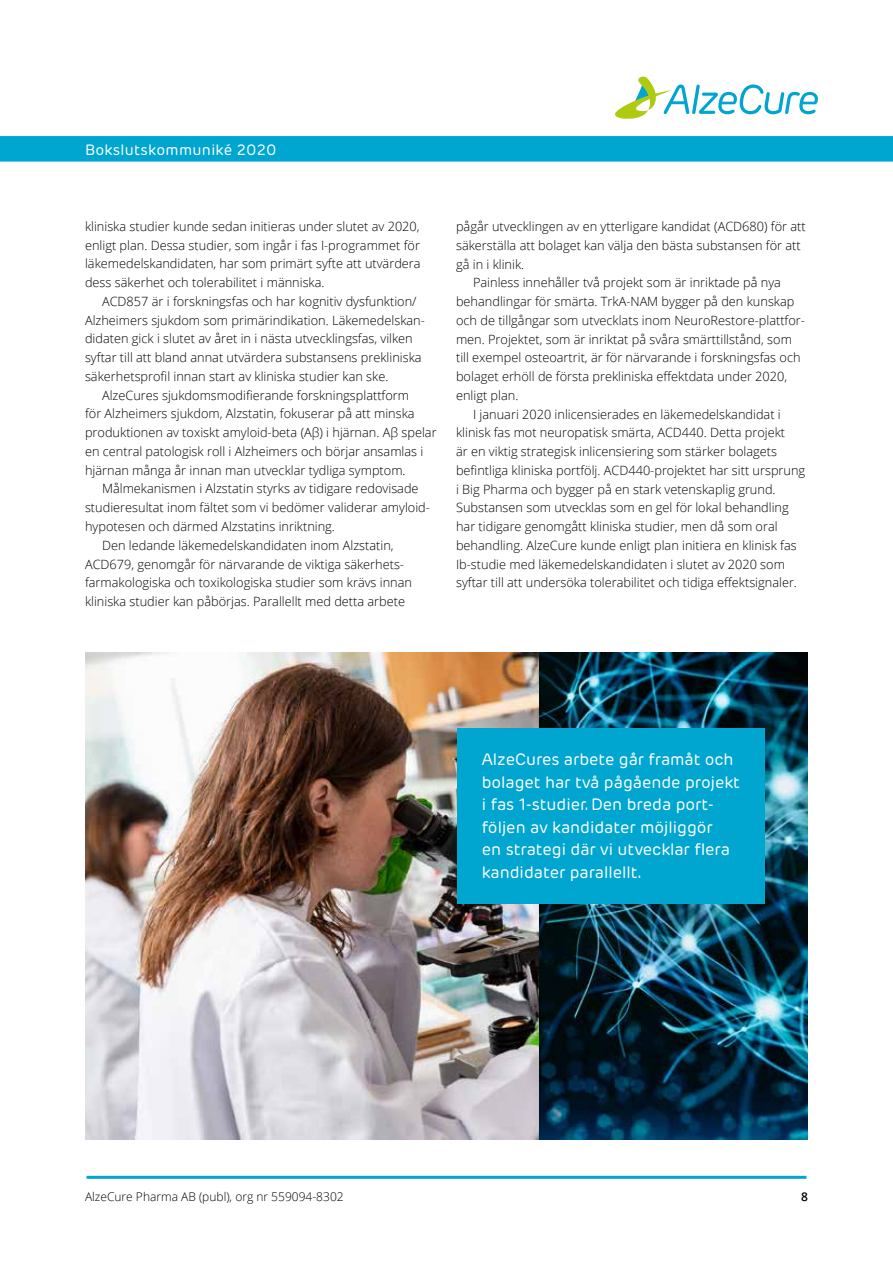
<style>
.page{position:relative;width:893px;height:1263px;background:#fff}
.page>*{position:absolute;margin:0;border:0;box-sizing:border-box;transform-origin:0 0}
.t1{font:16.5px/22.5px "Rubrik New";letter-spacing:-.005em;color:#fff}
.t2{font:15px "Rubrik New";letter-spacing:.02em;color:#fff}
.t3{font:300 12.75px/18.8px "Open Sans";color:#000}
.t4{font:300 12px "Open Sans";color:#000}
.t5{font:600 12px "Open Sans";color:#000}
</style>
<div class="page">
<svg style="left:615px;top:77px;width:203px;height:41px"></svg>
<svg style="left:0;top:136px;width:893px;height:26px;background:#04a7d0"></svg>
<hr style="left:87px;top:1176px;width:719px;height:3px;background:#00a6d0">
<img style="left:85px;top:652px;width:454px;height:487px">
<img style="left:539px;top:652px;width:269px;height:487px">
<div style="left:457px;top:729px;width:307px;height:175px;background:#00a6d0"></div>
<p class="t2" style="left:85px;top:140px;width:193px">Bokslutskommuniké 2020</p>
<p class="t3" style="left:85px;top:217px;width:337px;text-align:justify">kliniska studier kunde sedan initieras under slutet av 2020, enligt plan. Dessa studier, som ingår i fas I-programmet för läkemedelskandidaten, har som primärt syfte att utvärdera dess säkerhet och tolerabilitet i människa.</p>
<p class="t3" style="left:85px;top:292px;width:341px;text-indent:17px">ACD857 är i forskningsfas och har kognitiv dysfunktion/ Alzheimers sjukdom som primärindikation. Läkemedelskan&shy;didaten gick i slutet av året in i nästa utvecklingsfas, vilken syftar till att bland annat utvärdera substansens prekliniska säkerhetsprofil innan start av kliniska studier kan ske.</p>
<p class="t3" style="left:85px;top:385px;width:353px;text-indent:17px">AlzeCures sjukdomsmodifierande forskningsplattform<br>för Alzheimers sjukdom, Alzstatin, fokuserar på att minska produktionen av toxiskt amyloid-beta (Aβ) i hjärnan. Aβ spelar en central patologisk roll i Alzheimers och börjar ansamlas i hjärnan många år innan man utvecklar tydliga symptom.</p>
<p class="t3" style="left:102px;top:479px;width:318px">Målmekanismen i Alzstatin styrks av tidigare redovisade</p>
<p class="t3" style="left:85px;top:498px;width:346px">studieresultat inom fältet som vi bedömer validerar amyloid-</p>
<p class="t3" style="left:85px;top:517px;width:251px">hypotesen och därmed Alzstatins inriktning.</p>
<p class="t3" style="left:102px;top:535px;width:293px">Den ledande läkemedelskandidaten inom Alzstatin,</p>
<p class="t3" style="left:85px;top:554px;width:320px">ACD679, genomgår för närvarande de viktiga säkerhets-</p>
<p class="t3" style="left:85px;top:573px;width:329px">farmakologiska och toxikologiska studier som krävs innan</p>
<p class="t3" style="left:85px;top:592px;width:322px">kliniska studier kan påbörjas. Parallellt med detta arbete</p>
<p class="t3" style="left:456px;top:217px;width:351px">pågår utvecklingen av en ytterligare kandidat (ACD680) för att</p>
<p class="t3" style="left:456px;top:235px;width:346px">säkerställa att bolaget kan välja den bästa substansen för att</p>
<p class="t3" style="left:456px;top:254px;width:70px">gå in i klinik.</p>
<p class="t3" style="left:473px;top:273px;width:309px">Painless innehåller två projekt som är inriktade på nya</p>
<p class="t3" style="left:456px;top:292px;width:340px">behandlingar för smärta. TrkA-NAM bygger på den kunskap</p>
<p class="t3" style="left:456px;top:310px;width:350px">och de tillgångar som utvecklats inom NeuroRestore-plattfor-</p>
<p class="t3" style="left:456px;top:329px;width:337px">men. Projektet, som är inriktat på svåra smärttillstånd, som</p>
<p class="t3" style="left:456px;top:348px;width:346px">till exempel osteoartrit, är för närvarande i forskningsfas och</p>
<p class="t3" style="left:456px;top:367px;width:333px">bolaget erhöll de första prekliniska effektdata under 2020,</p>
<p class="t3" style="left:456px;top:385px;width:64px">enligt plan.</p>
<p class="t3" style="left:473px;top:404px;width:309px">I januari 2020 inlicensierades en läkemedelskandidat i</p>
<p class="t3" style="left:456px;top:423px;width:331px">klinisk fas mot neuropatisk smärta, ACD440. Detta projekt</p>
<p class="t3" style="left:456px;top:442px;width:322px">är en viktig strategisk inlicensiering som stärker bolagets</p>
<p class="t3" style="left:456px;top:460px;width:351px">befintliga kliniska portfölj. ACD440-projektet har sitt ursprung</p>
<p class="t3" style="left:456px;top:479px;width:321px">i Big Pharma och bygger på en stark vetenskaplig grund.</p>
<p class="t3" style="left:456px;top:498px;width:334px">Substansen som utvecklas som en gel för lokal behandling</p>
<p class="t3" style="left:456px;top:517px;width:323px">har tidigare genomgått kliniska studier, men då som oral</p>
<p class="t3" style="left:456px;top:535px;width:342px">behandling. AlzeCure kunde enligt plan initiera en klinisk fas</p>
<p class="t3" style="left:456px;top:554px;width:330px">Ib-studie med läkemedelskandidaten i slutet av 2020 som</p>
<p class="t3" style="left:456px;top:573px;width:342px">syftar till att undersöka tolerabilitet och tidiga effektsignaler.</p>
<p class="t1" style="left:482px;top:748px;width:260px">AlzeCures arbete går framåt och bolaget har två pågående projekt i fas 1-studier. Den breda port&shy;följen av kandidater möjliggör<br>en strategi där vi utvecklar flera kandidater parallellt.</p>
<p class="t4" style="left:85px;top:1189px;width:260px">AlzeCure Pharma AB (publ), org nr 559094-8302</p>
<p class="t5" style="left:801px;top:1189px;width:8px">8</p>
</div>
